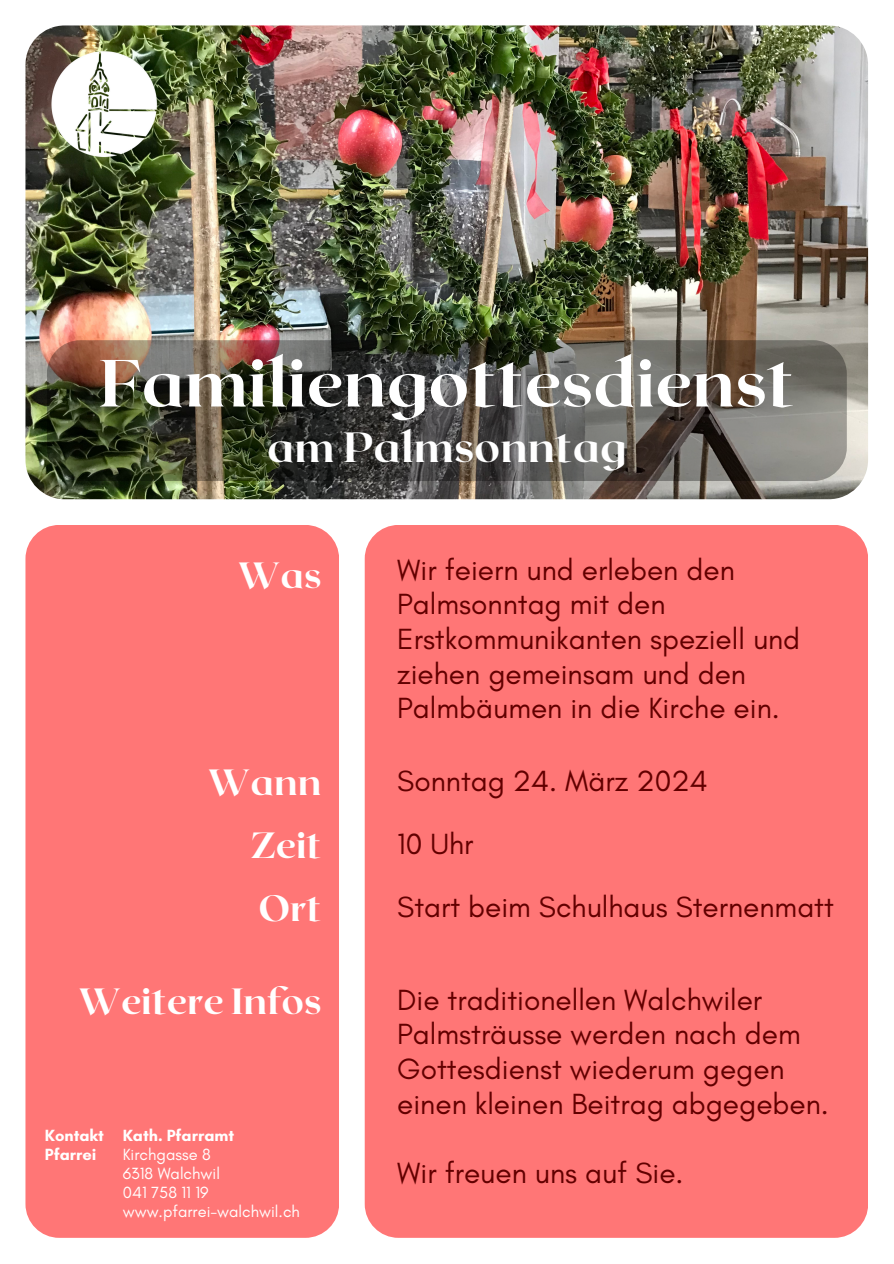
<style>
.page{position:relative;width:894px;height:1264px;background:#fff}
.page>*{position:absolute;margin:0;border:0;box-sizing:border-box;transform-origin:0 0}
.t1{font:800 66.45px "Roxborough CF";color:#fff}
.t2{font:800 42.15px "Roxborough CF";color:#fff}
.t3{font:800 36.45px "Roxborough CF";color:#fff}
.t4{font:29.7px/34.7px "Glacial Indifference";color:#620000}
.t5{font:16.5px "Glacial Indifference";color:#fff}
.t6{font:700 16.5px/19.2px "Glacial Indifference";color:#fff}
</style>
<div class="page">
<div style="left:25px;top:525px;width:314px;height:712px;background:#ff7676;border-radius:34px"></div>
<div style="left:364px;top:525px;width:503px;height:712px;background:#ff7676;border-radius:34px"></div>
<img style="left:25px;top:25px;width:842px;height:474px;border-radius:39px">
<img style="left:47px;top:340px;width:799px;height:141px;border-radius:34px">
<img style="left:51px;top:52px;width:106px;height:104px">
<h3 class="t1" style="left:99px;top:340px;width:696px">Familiengottesdienst</h3>
<p class="t2" style="left:267px;top:420px;width:361px">am Palmsonntag</p>
<p class="t3" style="left:238px;top:551px;width:85px">Was</p>
<p class="t3" style="left:208px;top:758px;width:115px">Wann</p>
<p class="t3" style="left:250px;top:821px;width:73px">Zeit</p>
<h5 class="t4" style="left:397px;top:552px;width:404px">Wir feiern und erleben den<br>Palmsonntag mit den<br>Erstkommunikanten speziell und ziehen gemeinsam und den<br>Palmbäumen in die Kirche ein.</h5>
<h4 class="t4" style="left:397px;top:762px;width:312px">Sonntag 24. März 2024</h4>
<h4 class="t4" style="left:397px;top:826px;width:78px">10 Uhr</h4>
<h4 class="t3" style="left:258px;top:885px;width:65px">Ort</h4>
<h4 class="t4" style="left:397px;top:889px;width:438px">Start beim Schulhaus Sternenmatt</h4>
<p class="t3" style="left:79px;top:977px;width:244px">Weitere Infos</p>
<h1 class="t6" style="left:45px;top:1125px;width:61px">Kontakt<br>Pfarrei</h1>
<h2 class="t6" style="left:123px;top:1125px;width:113px">Kath. Pfarramt</h2>
<h3 class="t5" style="left:123px;top:1144px;width:89px">Kirchgasse 8</h3>
<h3 class="t5" style="left:123px;top:1163px;width:99px">6318 Walchwil</h3>
<h3 class="t5" style="left:123px;top:1182px;width:87px">041 758 11 19</h3>
<h3 class="t5" style="left:123px;top:1201px;width:179px">www.pfarrei-walchwil.ch</h3>
<h4 class="t4" style="left:397px;top:981px;width:433px">Die traditionellen Walchwiler<br>Palmsträusse werden nach dem<br>Gottesdienst wiederum gegen einen kleinen Beitrag abgegeben.</h4>
<h4 class="t4" style="left:397px;top:1155px;width:288px">Wir freuen uns auf Sie.</h4>
</div>
